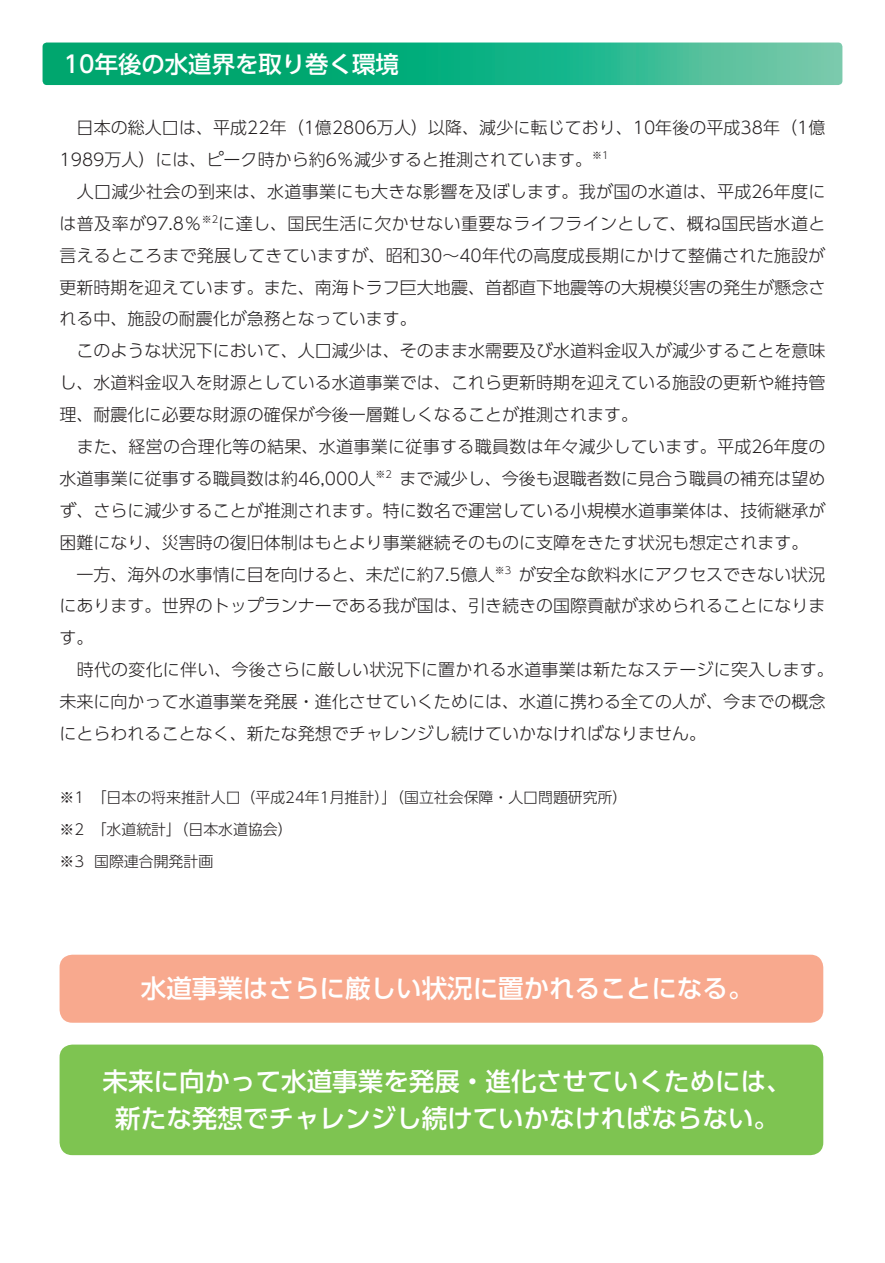
<style>
.page{position:relative;width:885px;height:1263px;background:#fff}
.page>*{position:absolute;margin:0;border:0;box-sizing:border-box;transform-origin:0 0}
.t1{font:500 25.5px/36.2px "UD Shin Go Pro";color:#fff;text-align:center}
.t2{font:500 23.4px "UD Shin Go Pro";color:#fff}
.t3{font:300 16.95px/32px "UD Shin Go Pr 6 N";color:#231f20}
.t4{font:300 14.85px/32px "UD Shin Go Pr 6 N";color:#231f20}
</style>
<div class="page">
<svg style="left:43px;top:43px;width:799px;height:42px;background:#1db183"></svg>
<div style="left:60px;top:955px;width:763px;height:68px;background:#f8a98e;border-radius:13px"></div>
<div style="left:60px;top:1044px;width:763px;height:111px;background:#7ec451;border-radius:13px"></div>
<h2 class="t2" style="left:64px;top:45px;width:336px">10年後の水道界を取り巻く環境</h2>
<p class="t3" style="left:60px;top:111px;width:775px">　日本の総人口は、平成22年（1億2806万人）以降、減少に転じており、10年後の平成38年（1億1989万人）には、ピーク時から約6％減少すると推測されています。<sup>※1<br></sup>　人口減少社会の到来は、水道事業にも大きな影響を及ぼします。我が国の水道は、平成26年度には普及率が97.8％<sup>※2</sup>に達し、国民生活に欠かせない重要なライフラインとして、概ね国民皆水道と言えるところまで発展してきていますが、昭和30～40年代の高度成長期にかけて整備された施設が更新時期を迎えています。また、南海トラフ巨大地震、首都直下地震等の大規模災害の発生が懸念される中、施設の耐震化が急務となっています。<br>　このような状況下において、人口減少は、そのまま水需要及び水道料金収入が減少することを意味し、水道料金収入を財源としている水道事業では、これら更新時期を迎えている施設の更新や維持管理、耐震化に必要な財源の確保が今後一層難しくなることが推測されます。<br>　また、経営の合理化等の結果、水道事業に従事する職員数は年々減少しています。平成26年度の水道事業に従事する職員数は約46,000人<sup>※2</sup> まで減少し、今後も退職者数に見合う職員の補充は望めず、さらに減少することが推測されます。特に数名で運営している小規模水道事業体は、技術継承が困難になり、災害時の復旧体制はもとより事業継続そのものに支障をきたす状況も想定されます。<br>　一方、海外の水事情に目を向けると、未だに約7.5億人<sup>※3</sup> が安全な飲料水にアクセスできない状況にあります。世界のトップランナーである我が国は、引き続きの国際貢献が求められることになります。<br>　時代の変化に伴い、今後さらに厳しい状況下に置かれる水道事業は新たなステージに突入します。未来に向かって水道事業を発展・進化させていくためには、水道に携わる全ての人が、今までの概念にとらわれることなく、新たな発想でチャレンジし続けていかなければなりません。</p>
<p class="t4" style="left:60px;top:781px;width:569px">※1　「日本の将来推計人口（平成24年1月推計）」（国立社会保障・人口問題研究所）※2　「水道統計」（日本水道協会）<br>※3 国際連合開発計画</p>
<h1 class="t1" style="left:141px;top:970px;width:614px">水道事業はさらに厳しい状況に置かれることになる。</h1>
<h1 class="t1" style="left:102px;top:1063px;width:690px">未来に向かって水道事業を発展・進化させていくためには、新たな発想でチャレンジし続けていかなければならない。</h1>
</div>
